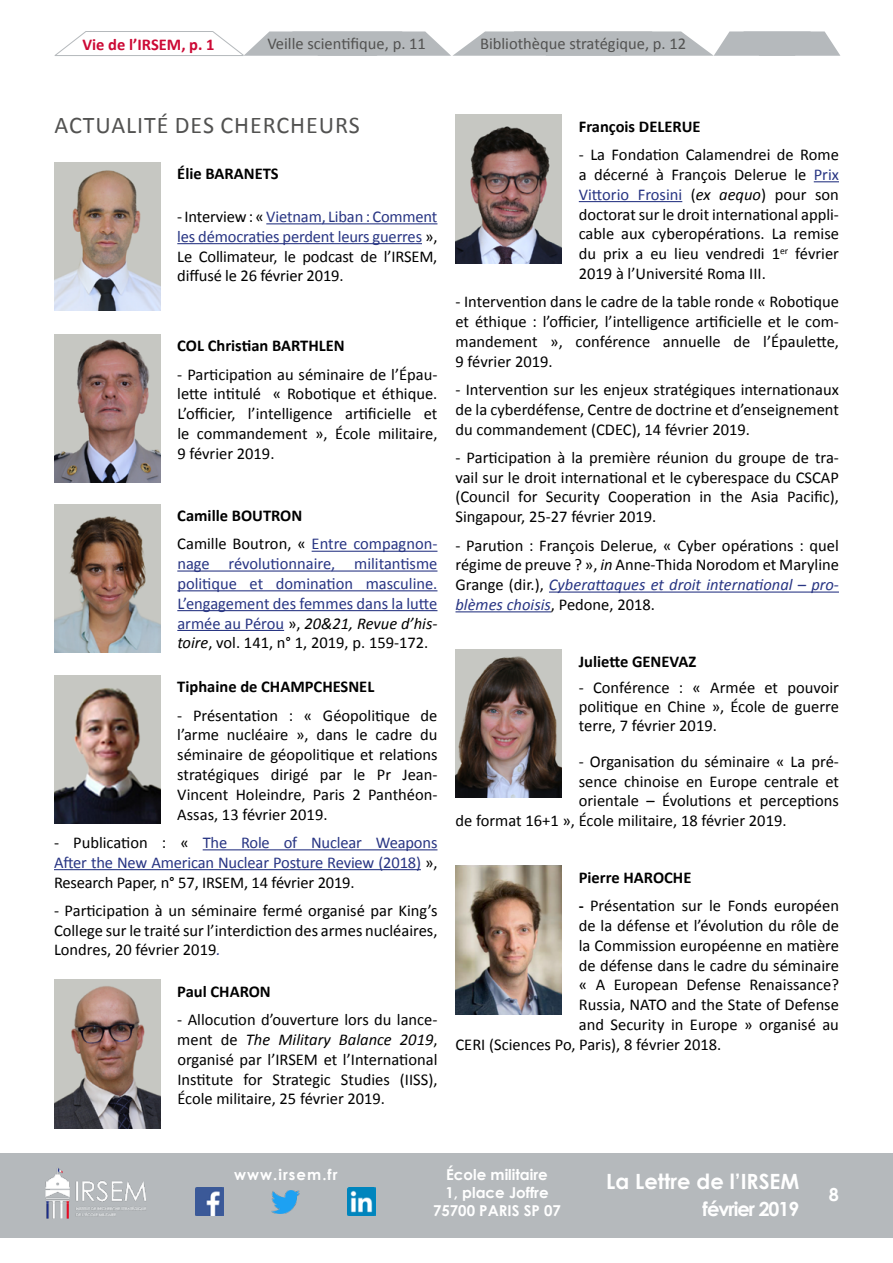
<style>
.page{position:relative;width:893px;height:1263px;background:#fff}
.page>*{position:absolute;margin:0;border:0;box-sizing:border-box;transform-origin:0 0}
.t1{font:24px "Calibri";letter-spacing:.04em;color:#525251}
.t2{font:700 21px "Century Gothic";color:#fff}
.t3{font:700 19.5px "Century Gothic";letter-spacing:-.05em;color:#fff}
.t4{font:700 18px "Century Gothic";color:#fff}
.t5{font:16.5px/19.8px "Calibri";color:#000;text-align:justify}
.t6{font:16.5px/19.8px "Calibri";letter-spacing:-.01em;color:#283583;text-align:justify}
.t7{font:700 16.5px "Calibri";color:#000}
.t8{font:16.5px "Calibri";color:#525251}
.t9{font:700 16.5px "Calibri";color:#cc0935}
.t10{font:700 15px/18px "Century Gothic";color:#fff;text-align:center}
.t11{font:700 15px "Century Gothic";letter-spacing:.07em;color:#fff}
.s1{color:#283583}
.s2{font-weight:700}
.s3{color:#000}
.s4{font-style:italic;color:#000}
.s5{font-style:italic;color:#283583}
.s6{font-style:italic}
</style>
<div class="page">
<svg style="left:278px;top:1237px;width:20px;height:1px"></svg>
<svg style="left:54px;top:31px;width:32px;height:25px"></svg>
<hr style="left:55px;top:55px;width:189px;height:1px;background:#b5b9bc">
<hr style="left:86px;top:31px;width:127px;height:1px;background:#b5b9bc">
<svg style="left:213px;top:31px;width:628px;height:25px"></svg>
<div style="left:0;top:1152px;width:893px;height:85px;background:#b5b9bc"></div>
<img style="left:45px;top:1168px;width:101px;height:51px">
<img style="left:196px;top:1188px;width:28px;height:28px">
<img style="left:272px;top:1190px;width:28px;height:23px">
<img style="left:348px;top:1188px;width:28px;height:28px">
<hr style="left:266px;top:223px;width:171px;height:1px;background:#283583">
<hr style="left:177px;top:243px;width:245px;height:1px;background:#283583">
<hr style="left:312px;top:551px;width:125px;height:1px;background:#283583">
<hr style="left:177px;top:570px;width:260px;height:2px;background:#283583">
<hr style="left:177px;top:590px;width:260px;height:1px;background:#283583">
<hr style="left:177px;top:610px;width:260px;height:1px;background:#283583">
<hr style="left:177px;top:630px;width:107px;height:1px;background:#283583">
<hr style="left:203px;top:849px;width:234px;height:1px;background:#283583">
<hr style="left:54px;top:869px;width:367px;height:1px;background:#283583">
<img style="left:54px;top:162px;width:106px;height:149px">
<img style="left:54px;top:334px;width:106px;height:149px">
<img style="left:54px;top:504px;width:106px;height:148px">
<img style="left:54px;top:675px;width:106px;height:149px">
<img style="left:54px;top:980px;width:106px;height:148px">
<svg style="left:814px;top:181px;width:25px;height:1px"></svg>
<hr style="left:579px;top:201px;width:103px;height:1px;background:#283583">
<hr style="left:549px;top:591px;width:290px;height:2px;background:#283583">
<hr style="left:455px;top:611px;width:96px;height:1px;background:#283583">
<img style="left:455px;top:115px;width:107px;height:148px">
<img style="left:455px;top:650px;width:107px;height:148px">
<img style="left:455px;top:866px;width:107px;height:149px">
<p class="t9" style="left:82px;top:34px;width:134px">Vie de l’IRSEM, p. 1</p>
<p class="t8" style="left:267px;top:33px;width:160px">Veille scientifique, p. 11</p>
<p class="t8" style="left:480px;top:33px;width:208px">Bibliothèque stratégique, p. 12</p>
<h1 class="t1" style="left:54px;top:110px;width:307px">ACTUALITÉ DES CHERCHEURS</h1>
<p class="t7" style="left:177px;top:163px;width:103px">Élie BARANETS</p>
<p class="t5" style="left:177px;top:207px;width:262px">- Interview: «<span class="s1">Vietnam, Liban : Comment les démocraties perdent leurs guerres</span> », Le Collimateur, le podcast de l’IRSEM, diffusé le 26 février 2019.</p>
<p class="t7" style="left:177px;top:335px;width:169px">COL Christian BARTHLEN</p>
<p class="t5" style="left:177px;top:364px;width:262px">- Participation au séminaire de l’Épau&shy;lette intitulé « Robotique et éthique.<br>L’officier, l’intelligence artificielle et le commandement », École militaire, 9 février 2019.</p>
<p class="t5" style="left:177px;top:501px;width:262px;line-height:28.3px"><span class="s2">Camille BOUTRON<br></span>Camille Boutron, « <span class="s1">Entre compagnon-</span></p>
<p class="t6" style="left:177px;top:554px;width:262px">nage révolutionnaire, militantisme politique et domination masculine.<br>L’engagement des femmes dans la lutte armée au Pérou <span class="s3">»,</span> <span class="s4">20&amp;21, Revue d’his&shy;toire</span><span class="s3">, vol. 141, n° 1, 2019, p. 159-172.</span></p>
<p class="t7" style="left:177px;top:676px;width:198px">Tiphaine de CHAMPCHESNEL</p>
<p class="t5" style="left:177px;top:705px;width:262px">- Présentation : « Géopolitique de l’arme nucléaire », dans le cadre du séminaire de géopolitique et relations stratégiques dirigé par le Pr Jean-Vincent Holeindre, Paris 2 Panthéon-Assas, 13 février 2019.</p>
<p class="t6" style="left:54px;top:833px;width:385px"><span class="s3">- Publication : «</span> The Role of Nuclear Weapons After the New American Nuclear Posture Review (2018) <span class="s3">», Research Paper, n° 57, IRSEM, 14 février 2019.</span></p>
<p class="t5" style="left:54px;top:900px;width:385px">- Participation à un séminaire fermé organisé par King’s College sur le traité sur l’interdiction des armes nucléaires, Londres, 20 février 2019<span class="s5">.</span></p>
<p class="t7" style="left:177px;top:981px;width:95px">Paul CHARON</p>
<p class="t5" style="left:177px;top:1010px;width:262px">- Allocution d’ouverture lors du lance&shy;ment de <span class="s6">The Military Balance 2019</span>, organisé par l’IRSEM et l’International Institute for Strategic Studies (IISS), École militaire, 25 février 2019.</p>
<p class="t7" style="left:579px;top:116px;width:123px">François DELERUE</p>
<p class="t5" style="left:579px;top:145px;width:262px">- La Fondation Calamendrei de Rome a décerné à François Delerue le <span class="s1">Prix Vittorio Frosini</span> (<span class="s6">ex aequo</span>) pour son doctorat sur le droit international appli&shy;cable aux cyberopérations. La remise du prix a eu lieu vendredi 1<sup>er</sup> février 2019 à l’Université Roma III.</p>
<p class="t5" style="left:455px;top:292px;width:385px">- Intervention dans le cadre de la table ronde « Robotique et éthique : l’officier, l’intelligence artificielle et le com&shy;mandement », conférence annuelle de l’Épaulette, 9 février 2019.</p>
<p class="t5" style="left:455px;top:380px;width:385px">- Intervention sur les enjeux stratégiques internationaux de la cyberdéfense, Centre de doctrine et d’enseignement du commandement (CDEC), 14 février 2019.</p>
<p class="t5" style="left:455px;top:447px;width:385px">- Participation à la première réunion du groupe de tra&shy;vail sur le droit international et le cyberespace du CSCAP (Council for Security Cooperation in the Asia Pacific), Singapour, 25-27 février 2019.</p>
<p class="t5" style="left:455px;top:535px;width:385px">- Parution : François Delerue, « Cyber opérations : quel régime de preuve ? », <span class="s6">in</span> Anne-Thida Norodom et Maryline Grange (dir.), <span class="s5">Cyberattaques et droit international – pro&shy;blèmes choisis</span>, Pedone, 2018.</p>
<p class="t7" style="left:579px;top:651px;width:119px">Juliette GENEVAZ</p>
<p class="t5" style="left:579px;top:678px;width:262px;line-height:18.9px">- Conférence : « Armée et pouvoir politique en Chine », École de guerre terre, 7 février 2019.</p>
<p class="t5" style="left:579px;top:751px;width:262px">- Organisation du séminaire « La pré-</p>
<p class="t5" style="left:579px;top:771px;width:262px">sence chinoise en Europe centrale et</p>
<p class="t5" style="left:579px;top:791px;width:262px">orientale – Évolutions et perceptions</p>
<p class="t5" style="left:455px;top:811px;width:333px">de format 16+1 », École militaire, 18 février 2019.</p>
<p class="t7" style="left:579px;top:867px;width:114px">Pierre HAROCHE</p>
<p class="t5" style="left:579px;top:896px;width:262px"><span class="s2">-</span> Présentation sur le Fonds européen</p>
<p class="t5" style="left:579px;top:916px;width:262px">de la défense et l’évolution du rôle de</p>
<p class="t5" style="left:579px;top:935px;width:262px">la Commission européenne en matière</p>
<p class="t5" style="left:579px;top:955px;width:262px">de défense dans le cadre du séminaire</p>
<p class="t5" style="left:579px;top:975px;width:262px">« A European Defense Renaissance?</p>
<p class="t5" style="left:579px;top:995px;width:262px">Russia, NATO and the State of Defense</p>
<p class="t5" style="left:579px;top:1015px;width:262px">and Security in Europe » organisé au</p>
<p class="t5" style="left:455px;top:1034px;width:267px">CERI (Sciences Po, Paris), 8 février 2018.</p>
<p class="t11" style="left:234px;top:1163px;width:105px">www.irsem.fr</p>
<p class="t10" style="left:433px;top:1165px;width:129px">École militaire<br>1, place Joffre<br>75700 PARIS SP 07</p>
<p class="t2" style="left:606px;top:1165px;width:195px">La Lettre de l’IRSEM</p>
<p class="t3" style="left:702px;top:1194px;width:98px">février 2019</p>
<p class="t4" style="left:829px;top:1181px;width:12px">8</p>
</div>
